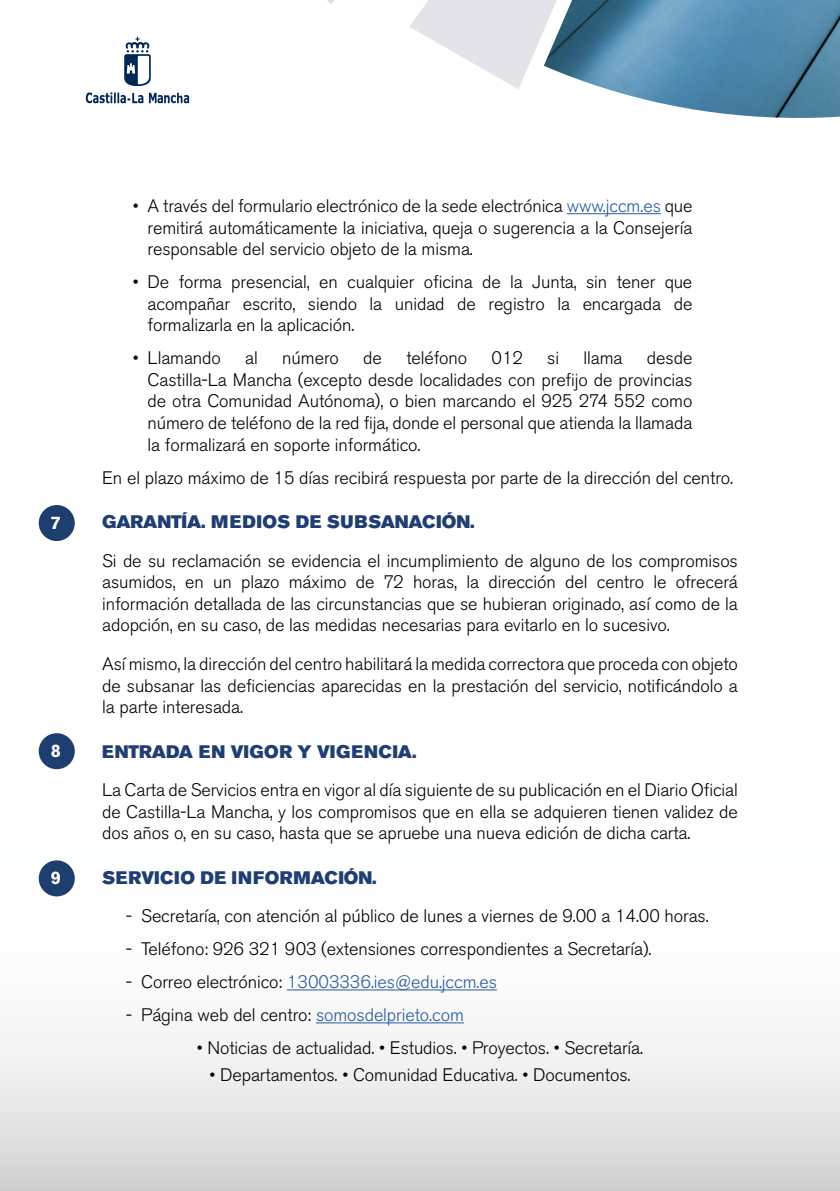
<style>
.page{position:relative;width:840px;height:1191px;background:#fff}
.page>*{position:absolute;margin:0;border:0;box-sizing:border-box;transform-origin:0 0}
.t1{font:300 18px/21.6px "Akzidenz Grotesk BE";letter-spacing:-.005em;color:#000;text-align:justify}
.t2{font:18px "Akzidenz Grotesk BE Super";letter-spacing:.025em;color:#203e71}
.t3{font:300 18px "Akzidenz Grotesk BE";letter-spacing:-.005em;color:#275b9b}
.t4{font:18px "Akzidenz Grotesk BE Super";letter-spacing:-.005em;color:#203e71}
.t5{font:700 18px "Akzidenz Grotesk BE";color:#fff}
.s1{color:#275b9b}
.s2{color:#000}
</style>
<div class="page">
<img style="left:562px;top:0;width:277px;height:118px">
<img style="left:0;top:733px;width:839px;height:458px">
<img style="left:409px;top:0;width:153px;height:89px">
<svg style="left:327px;top:0;width:8px;height:4px"></svg>
<svg style="left:149px;top:93px;width:40px;height:11px"></svg>
<svg style="left:124px;top:37px;width:27px;height:49px"></svg>
<svg style="left:86px;top:92px;width:57px;height:12px"></svg>
<hr style="left:566px;top:213px;width:94px;height:1px;background:#275b9b">
<hr style="left:287px;top:989px;width:209px;height:1px;background:#275b9b">
<hr style="left:316px;top:1022px;width:147px;height:1px;background:#275b9b">
<div style="left:39px;top:860px;width:36px;height:36px;background:#1f3e70;border-radius:50%"></div>
<div style="left:39px;top:733px;width:36px;height:36px;background:#1f3e70;border-radius:50%"></div>
<div style="left:39px;top:505px;width:36px;height:36px;background:#1f3e70;border-radius:50%"></div>
<p class="t5" style="left:51px;top:512px;width:12px">7</p>
<p class="t5" style="left:51px;top:740px;width:12px">8</p>
<p class="t5" style="left:51px;top:867px;width:12px">9</p>
<p class="t1" style="left:147px;top:195px;width:546px;text-indent:-15px">• A través del formulario electrónico de la sede electrónica <span class="s1">www.jccm.es</span> que remitirá automáticamente la iniciativa, queja o sugerencia a la Consejería responsable del servicio objeto de la misma.</p>
<p class="t1" style="left:147px;top:271px;width:546px;text-indent:-15px">• De forma presencial, en cualquier oficina de la Junta, sin tener que acompañar escrito, siendo la unidad de registro la encargada de formalizarla en la aplicación.</p>
<p class="t1" style="left:133px;top:347px;width:90px">• Llamando</p>
<p class="t1" style="left:245px;top:347px;width:14px">al</p>
<p class="t1" style="left:282px;top:347px;width:58px">número</p>
<p class="t1" style="left:363px;top:347px;width:20px">de</p>
<p class="t1" style="left:406px;top:347px;width:62px">teléfono</p>
<p class="t1" style="left:491px;top:347px;width:33px">012</p>
<p class="t1" style="left:547px;top:347px;width:13px">si</p>
<p class="t1" style="left:583px;top:347px;width:41px">llama</p>
<p class="t1" style="left:147px;top:347px;width:546px;text-indent:499px">desde Castilla-La Mancha (excepto desde localidades con prefijo de provincias de otra Comunidad Autónoma), o bien marcando el 925 274 552 como número de teléfono de la red fija, donde el personal que atienda la llamada la formalizará en soporte informático.</p>
<p class="t1" style="left:102px;top:467px;width:632px">En el plazo máximo de 15 días recibirá respuesta por parte de la dirección del centro.</p>
<p class="t4" style="left:102px;top:511px;width:374px">GARANTÍA. MEDIOS DE SUBSANACIÓN.</p>
<p class="t1" style="left:102px;top:550px;width:637px">Si de su reclamación se evidencia el incumplimiento de alguno de los compromisos asumidos, en un plazo máximo de 72 horas, la dirección del centro le ofrecerá información detallada de las circunstancias que se hubieran originado, así como de la adopción, en su caso, de las medidas necesarias para evitarlo en lo sucesivo.</p>
<p class="t1" style="left:102px;top:653px;width:637px">Así mismo, la dirección del centro habilitará la medida correctora que proceda con objeto de subsanar las deficiencias aparecidas en la prestación del servicio, notificándolo a la parte interesada.</p>
<p class="t2" style="left:102px;top:740px;width:316px">ENTRADA EN VIGOR Y VIGENCIA.</p>
<p class="t1" style="left:102px;top:779px;width:637px">La Carta de Servicios entra en vigor al día siguiente de su publicación en el Diario Oficial de Castilla-La Mancha, y los compromisos que en ella se adquieren tienen validez de dos años o, en su caso, hasta que se apruebe una nueva edición de dicha carta.</p>
<p class="t2" style="left:102px;top:867px;width:276px">SERVICIO DE INFORMACIÓN.</p>
<p class="t1" style="left:126px;top:905px;width:584px">- Secretaría, con atención al público de lunes a viernes de 9.00 a 14.00 horas.</p>
<p class="t1" style="left:126px;top:938px;width:527px">- Teléfono: 926 321 903 (extensiones correspondientes a Secretaría).</p>
<p class="t3" style="left:126px;top:971px;width:372px"><span class="s2">- Correo electrónico:</span> 13003336.ies@edu.jccm.es</p>
<p class="t1" style="left:126px;top:1004px;width:339px">- Página web del centro: <span class="s1">somosdelprieto.com</span></p>
<p class="t1" style="left:197px;top:1037px;width:447px">• Noticias de actualidad. • Estudios. • Proyectos. • Secretaría.</p>
<p class="t1" style="left:209px;top:1064px;width:422px">• Departamentos. • Comunidad Educativa. • Documentos.</p>
</div>
